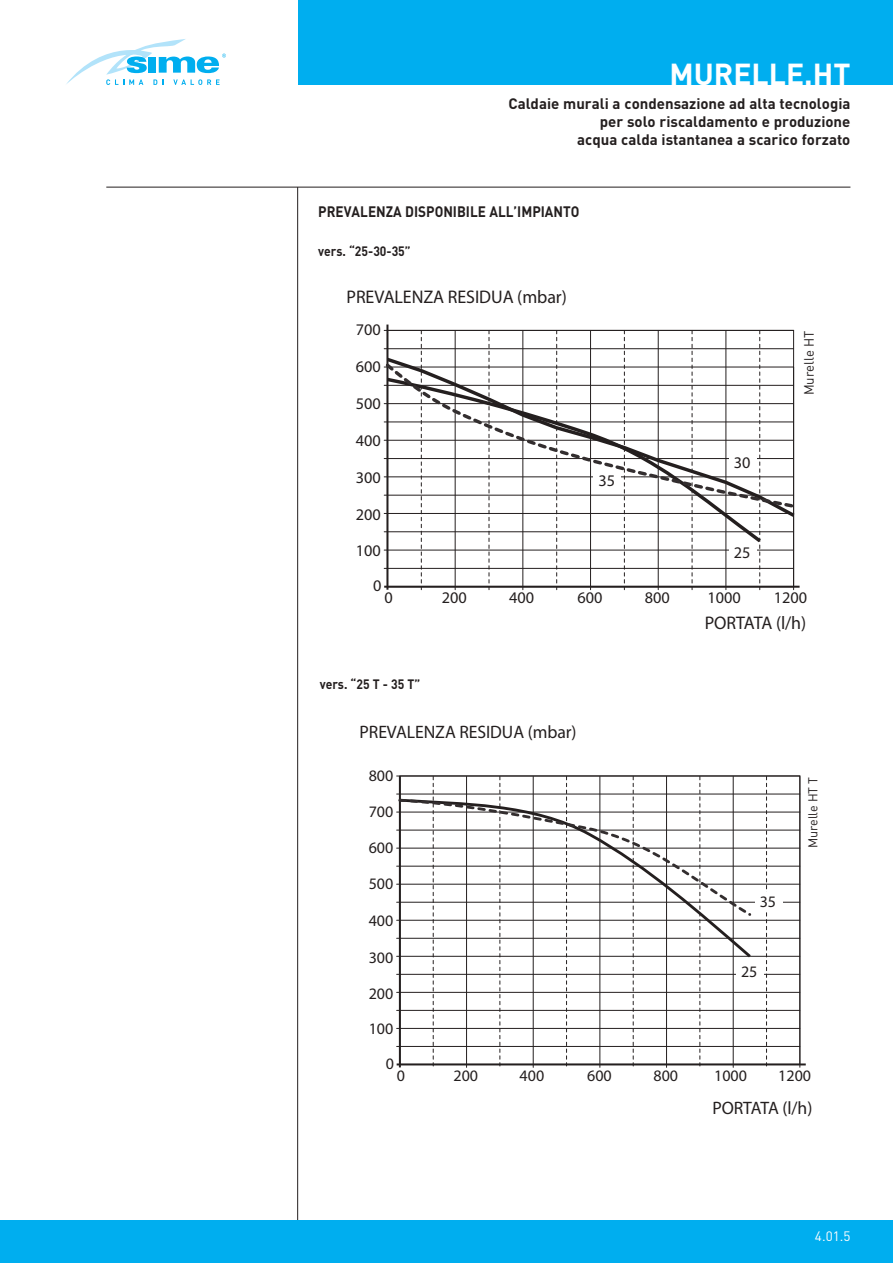
<style>
.page{position:relative;width:893px;height:1263px;background:#fff}
.page>*{position:absolute;margin:0;border:0;box-sizing:border-box;transform-origin:0 0}
.t1{font:700 30px "DIN";color:#fff}
.t2{font:700 18.3px "DIN Pro";letter-spacing:-.005em;color:#241f1f}
.t3{font:700 18.3px "DIN Pro";letter-spacing:-.035em;color:#241f1f}
.t4{font:700 18px "DIN Pro";letter-spacing:-.005em;color:#241f1f}
.t5{font:700 18px "DIN Pro";letter-spacing:-.035em;color:#241f1f}
.t6{font:500 16.2px "DIN Pro";color:#241f1f}
.t7{font:700 16.2px "DIN Pro";color:#241f1f}
.t8{font:500 16.05px "DIN Pro";color:#241f1f}
.t9{font:700 16.05px "DIN Pro";color:#241f1f}
.t10{font:700 15px/18px "DIN";color:#241f1f;text-align:right}
.t11{font:700 15px "DIN";color:#241f1f;scale:.9 1}
.t12{font:700 13.5px "DIN";color:#241f1f;scale:.9 1}
.t13{font:13.5px "DIN";color:#fff}
.t14{font:13.35px "DIN";letter-spacing:-.005em;color:#241f1f}
.t15{font:12.75px "DIN";letter-spacing:-.005em;color:#241f1f}
</style>
<div class="page">
<hr style="left:297px;top:187px;width:1px;height:1033px;background:#241f1f">
<div style="left:0;top:1220px;width:893px;height:43px;background:#00aeef"></div>
<div style="left:298px;top:0;width:595px;height:85px;background:#00aeef"></div>
<hr style="left:106px;top:187px;width:744px;height:1px;background:#241f1f">
<svg style="left:66px;top:39px;width:160px;height:46px"></svg>
<hr style="left:386px;top:325px;width:2px;height:265px;background:#241f1f">
<hr style="left:658px;top:330px;width:1px;height:260px;background:#241f1f">
<hr style="left:725px;top:330px;width:1px;height:260px;background:#241f1f">
<hr style="left:384px;top:586px;width:416px;height:2px;background:#241f1f">
<hr style="left:384px;top:568px;width:410px;height:1px;background:#241f1f">
<hr style="left:384px;top:531px;width:410px;height:1px;background:#241f1f">
<hr style="left:384px;top:550px;width:410px;height:1px;background:#241f1f">
<hr style="left:455px;top:330px;width:1px;height:260px;background:#241f1f">
<svg style="left:421px;top:332px;width:1px;height:258px"></svg>
<svg style="left:489px;top:332px;width:1px;height:258px"></svg>
<svg style="left:556px;top:332px;width:1px;height:258px"></svg>
<svg style="left:624px;top:332px;width:1px;height:258px"></svg>
<svg style="left:692px;top:332px;width:1px;height:258px"></svg>
<hr style="left:793px;top:367px;width:1px;height:223px;background:#241f1f">
<svg style="left:759px;top:332px;width:1px;height:258px"></svg>
<hr style="left:522px;top:330px;width:1px;height:260px;background:#241f1f">
<hr style="left:590px;top:330px;width:1px;height:260px;background:#241f1f">
<hr style="left:384px;top:330px;width:410px;height:1px;background:#241f1f">
<hr style="left:384px;top:348px;width:410px;height:1px;background:#241f1f">
<svg style="left:383px;top:520px;width:382px;height:26px"></svg>
<svg style="left:383px;top:355px;width:412px;height:165px"></svg>
<svg style="left:383px;top:360px;width:412px;height:150px"></svg>
<div style="left:729px;top:544px;width:28px;height:17px;background:#fff"></div>
<div style="left:729px;top:454px;width:28px;height:17px;background:#fff"></div>
<div style="left:594px;top:472px;width:27px;height:18px;background:#fff"></div>
<hr style="left:397px;top:1063px;width:409px;height:2px;background:#241f1f">
<hr style="left:397px;top:1046px;width:403px;height:1px;background:#241f1f">
<hr style="left:397px;top:956px;width:403px;height:1px;background:#241f1f">
<hr style="left:397px;top:992px;width:403px;height:1px;background:#241f1f">
<hr style="left:397px;top:1010px;width:403px;height:1px;background:#241f1f">
<hr style="left:397px;top:1028px;width:403px;height:1px;background:#241f1f">
<hr style="left:799px;top:776px;width:1px;height:291px;background:#241f1f">
<svg style="left:766px;top:777px;width:1px;height:290px"></svg>
<hr style="left:397px;top:775px;width:403px;height:1px;background:#241f1f">
<hr style="left:397px;top:793px;width:403px;height:1px;background:#241f1f">
<hr style="left:397px;top:812px;width:403px;height:1px;background:#241f1f">
<hr style="left:397px;top:830px;width:403px;height:1px;background:#241f1f">
<hr style="left:397px;top:848px;width:403px;height:1px;background:#241f1f">
<hr style="left:397px;top:866px;width:403px;height:1px;background:#241f1f">
<hr style="left:397px;top:884px;width:403px;height:1px;background:#241f1f">
<hr style="left:397px;top:902px;width:403px;height:1px;background:#241f1f">
<hr style="left:397px;top:920px;width:403px;height:1px;background:#241f1f">
<hr style="left:397px;top:974px;width:403px;height:1px;background:#241f1f">
<hr style="left:397px;top:938px;width:403px;height:1px;background:#241f1f">
<div style="left:736px;top:963px;width:28px;height:17px;background:#fff"></div>
<div style="left:755px;top:893px;width:27px;height:17px;background:#fff"></div>
<svg style="left:397px;top:776px;width:357px;height:291px"></svg>
<h1 class="t1" style="left:669px;top:55px;width:183px">MURELLE.HT</h1>
<p class="t10" style="left:508px;top:94px;width:343px">Caldaie murali a condensazione ad alta tecnologia per solo riscaldamento e produzione<br>acqua calda istantanea a scarico forzato</p>
<p class="t11" style="left:318px;top:202px;width:292px">PREVALENZA DISPONIBILE ALL’IMPIANTO</p>
<p class="t12" style="left:318px;top:242px;width:104px">vers. “25-30-35”</p>
<p class="t2" style="left:347px;top:285px;width:222px">PREVALENZA RESIDUA (mbar)</p>
<p class="t6" style="left:356px;top:319px;width:27px">700</p>
<p class="t6" style="left:356px;top:357px;width:27px">600</p>
<p class="t6" style="left:356px;top:393px;width:27px">500</p>
<p class="t6" style="left:356px;top:431px;width:27px">400</p>
<p class="t6" style="left:356px;top:468px;width:27px">300</p>
<p class="t6" style="left:356px;top:504px;width:27px">200</p>
<p class="t6" style="left:356px;top:540px;width:27px">100</p>
<p class="t7" style="left:598px;top:471px;width:18px">35</p>
<p class="t7" style="left:734px;top:452px;width:18px">30</p>
<p class="t7" style="left:734px;top:543px;width:18px">25</p>
<p class="t14" style="left:801px;top:395px;width:66px;rotate:-90deg">Murelle HT</p>
<p class="t6" style="left:373px;top:576px;width:10px">0</p>
<p class="t6" style="left:384px;top:588px;width:10px">0</p>
<p class="t6" style="left:442px;top:588px;width:27px">200</p>
<p class="t6" style="left:509px;top:588px;width:27px">400</p>
<p class="t6" style="left:578px;top:588px;width:27px">600</p>
<p class="t6" style="left:645px;top:588px;width:27px">800</p>
<p class="t6" style="left:707px;top:588px;width:35px">1000</p>
<p class="t6" style="left:774px;top:588px;width:35px">1200</p>
<p class="t12" style="left:320px;top:675px;width:113px">vers. “25 T - 35 T”</p>
<p class="t4" style="left:360px;top:720px;width:218px">PREVALENZA RESIDUA (mbar)</p>
<p class="t8" style="left:369px;top:766px;width:26px">800</p>
<p class="t8" style="left:369px;top:801px;width:26px">700</p>
<p class="t8" style="left:369px;top:838px;width:26px">600</p>
<p class="t8" style="left:369px;top:874px;width:26px">500</p>
<p class="t8" style="left:369px;top:911px;width:26px">400</p>
<p class="t8" style="left:369px;top:947px;width:26px">300</p>
<p class="t8" style="left:369px;top:983px;width:26px">200</p>
<p class="t8" style="left:369px;top:1018px;width:26px">100</p>
<p class="t3" style="left:705px;top:612px;width:103px">PORTATA (l/h)</p>
<p class="t9" style="left:760px;top:892px;width:18px">35</p>
<p class="t9" style="left:741px;top:962px;width:18px">25</p>
<p class="t15" style="left:805px;top:848px;width:73px;rotate:-90deg">Murelle HT T</p>
<p class="t8" style="left:386px;top:1054px;width:10px">0</p>
<p class="t8" style="left:397px;top:1065px;width:10px">0</p>
<p class="t8" style="left:453px;top:1065px;width:26px">200</p>
<p class="t8" style="left:520px;top:1065px;width:26px">400</p>
<p class="t8" style="left:587px;top:1065px;width:26px">600</p>
<p class="t8" style="left:653px;top:1065px;width:26px">800</p>
<p class="t8" style="left:714px;top:1065px;width:34px">1000</p>
<p class="t8" style="left:778px;top:1065px;width:34px">1200</p>
<p class="t5" style="left:712px;top:1097px;width:101px">PORTATA (l/h)</p>
<p class="t13" style="left:815px;top:1228px;width:37px">4.01.5</p>
</div>
